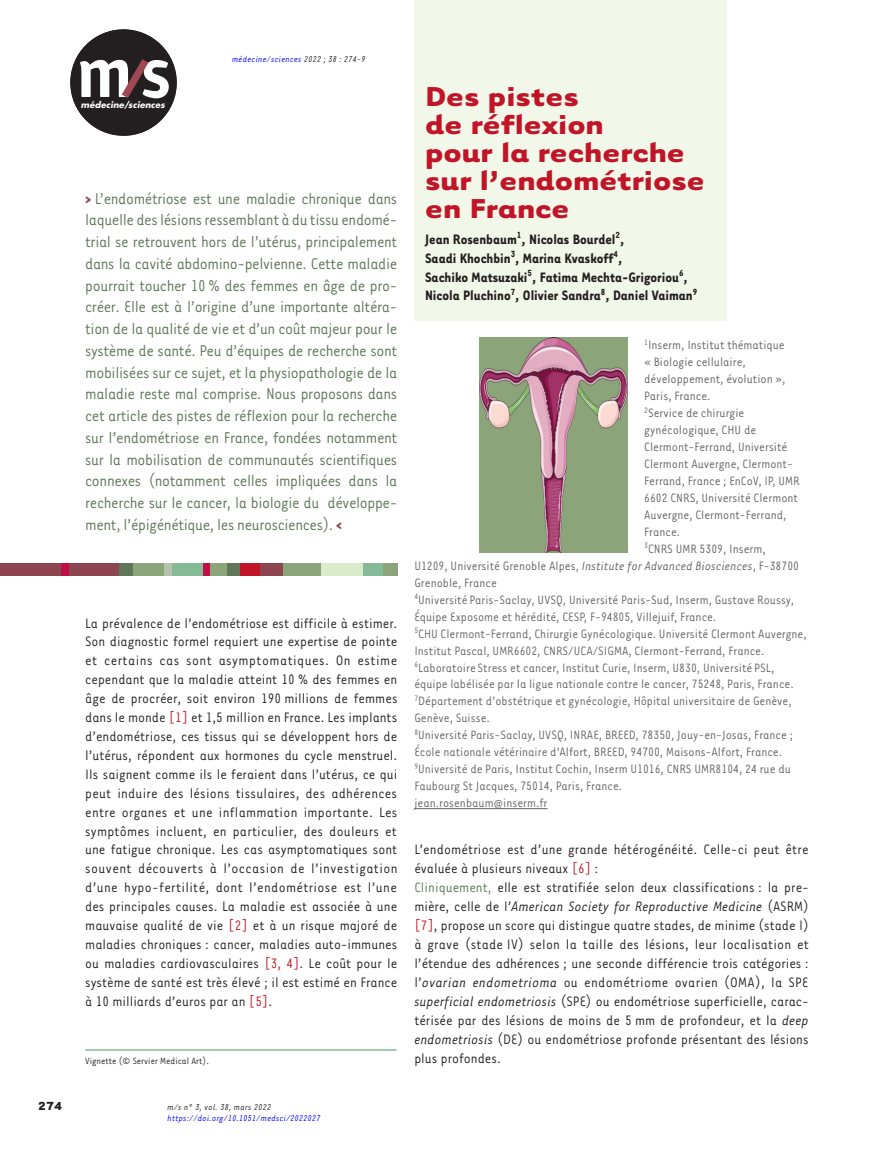
<style>
.page{position:relative;width:894px;height:1149px;background:#fff}
.page>*{position:absolute;margin:0;border:0;box-sizing:border-box;transform-origin:0 0}
.t1{font:700 31.5px/28.2px "Tarzana Wide";color:#c11527}
.t2{font:18px/21.8px "Tarzana Narrow";letter-spacing:-.02em;color:#5f7659;text-align:justify}
.t3{font:15.75px/18.9px "Tarzana Narrow";color:#231f20}
.t4{font:700 15.75px/18.9px "Tarzana Narrow";color:#231f20}
.t5{font:13.95px/17px "Tarzana Narrow";color:#636366}
.t6{font:700 13.5px "Tarzana Wide";color:#231f20}
.t7{font:10.5px "Tarzana Narrow";color:#231f20}
.t8{font:italic 9.75px "Tarzana Narrow";letter-spacing:.025em;color:#00f}
.t9{font:italic 9.75px "Tarzana Narrow";letter-spacing:.025em;color:#231f20}
.t10{font:italic 700 8.55px "Futura";letter-spacing:.01em;color:#fff}
.s1{color:#231f20}
.s2{font-weight:700;color:#8d454f}
.s3{color:#c11527}
.s4{font-style:italic}
.s5{color:#5f7659}
</style>
<div class="page">
<div style="left:70px;top:29px;width:107px;height:107px;background:#231f20;border-radius:50%"></div>
<svg style="left:80px;top:60px;width:89px;height:38px"></svg>
<div style="left:414px;top:0;width:312px;height:320px;background:#f1f7e9"></div>
<div style="left:0;top:563px;width:120px;height:13px;background:#8d454f"></div>
<div style="left:119px;top:563px;width:18px;height:13px;background:#5f7659"></div>
<div style="left:226px;top:563px;width:14px;height:13px;background:#5f7659"></div>
<div style="left:133px;top:563px;width:32px;height:13px;background:#8ba479"></div>
<div style="left:169px;top:563px;width:34px;height:13px;background:#84ba95"></div>
<div style="left:362px;top:563px;width:21px;height:13px;background:#84ba95"></div>
<div style="left:207px;top:563px;width:20px;height:13px;background:#8ba479"></div>
<div style="left:382px;top:563px;width:15px;height:13px;background:#8ba479"></div>
<div style="left:281px;top:563px;width:40px;height:13px;background:#8ba479"></div>
<div style="left:321px;top:563px;width:41px;height:13px;background:#daebcb"></div>
<div style="left:164px;top:563px;width:8px;height:13px;background:#b6c4ad"></div>
<div style="left:61px;top:563px;width:7px;height:13px;background:#c10d45"></div>
<div style="left:203px;top:563px;width:6px;height:13px;background:#c10d45"></div>
<div style="left:240px;top:563px;width:29px;height:13px;background:#c11527"></div>
<div style="left:260px;top:563px;width:22px;height:13px;background:#8d454f"></div>
<img style="left:479px;top:337px;width:148px;height:216px">
<hr style="left:85px;top:1049px;width:311px;height:1px;background:#84ba95">
<hr style="left:414px;top:808px;width:133px;height:1px;background:#636366">
<p class="t6" style="left:38px;top:1097px;width:26px">274</p>
<p class="t10" style="left:81px;top:99px;width:85px">médecine/sciences</p>
<p class="t8" style="left:232px;top:54px;width:135px">médecine/sciences <span class="s1">2022 ; 38 : 274-9</span></p>
<p class="t2" style="left:85px;top:186px;width:313px"><span class="s2">&gt;</span> L’endométriose est une maladie chronique dans laquelle des lésions ressemblant à du tissu endomé- trial se retrouvent hors de l’utérus, principalement dans la cavité abdomino-pelvienne. Cette maladie pourrait toucher 10 % des femmes en âge de pro&shy;créer. Elle est à l’origine d’une importante altéra&shy;tion de la qualité de vie et d’un coût majeur pour le système de santé. Peu d’équipes de recherche sont mobilisées sur ce sujet, et la physiopathologie de la maladie reste mal comprise. Nous proposons dans cet article des pistes de réflexion pour la recherche sur l’endométriose en France, fondées notamment sur la mobilisation de communautés scientifiques connexes (notamment celles impliquées dans la recherche sur le cancer, la biologie du développe&shy;ment, l’épigénétique, les neurosciences). <span class="s2">&lt;</span></p>
<p class="t3" style="left:85px;top:612px;width:314px;text-align:justify">La prévalence de l’endométriose est difficile à estimer.<br>Son diagnostic formel requiert une expertise de pointe et certains cas sont asymptomatiques. On estime cependant que la maladie atteint 10 % des femmes en âge de procréer, soit environ 190 millions de femmes dans le monde <span class="s3">[1]</span> et 1,5 million en France. Les implants d’endométriose, ces tissus qui se développent hors de l’utérus, répondent aux hormones du cycle menstruel.<br>Ils saignent comme ils le feraient dans l’utérus, ce qui peut induire des lésions tissulaires, des adhérences entre organes et une inflammation importante. Les symptômes incluent, en particulier, des douleurs et une fatigue chronique. Les cas asymptomatiques sont souvent découverts à l’occasion de l’investigation d’une hypo-fertilité, dont l’endométriose est l’une des principales causes. La maladie est associée à une mauvaise qualité de vie <span class="s3">[2]</span> et à un risque majoré de maladies chroniques : cancer, maladies auto-immunes ou maladies cardiovasculaires <span class="s3">[3, 4]</span>. Le coût pour le système de santé est très élevé ; il est estimé en France à 10 milliards d’euros par an <span class="s3">[5]</span>.</p>
<p class="t7" style="left:85px;top:1053px;width:125px">Vignette (© Servier Medical Art).</p>
<p class="t9" style="left:167px;top:1100px;width:105px">m/s n° 3, vol. 38, mars 2022</p>
<p class="t8" style="left:167px;top:1112px;width:155px">https://doi.org/10.1051/medsci/2022027</p>
<h1 class="t1" style="left:425px;top:80px;width:281px">Des pistes<br>de réflexion<br>pour la recherche sur l’endométriose en France</h1>
<p class="t4" style="left:425px;top:229px;width:274px">Jean Rosenbaum<sup>1</sup>, Nicolas Bourdel<sup>2</sup>,<br>Saadi Khochbin<sup>3</sup>, Marina Kvaskoff<sup>4</sup>,<br>Sachiko Matsuzaki<sup>5</sup>, Fatima Mechta-Grigoriou<sup>6</sup>, Nicola Pluchino<sup>7</sup>, Olivier Sandra<sup>8</sup>, Daniel Vaiman<sup>9</sup></p>
<p class="t5" style="left:644px;top:336px;width:157px"><sup>1</sup>Inserm, Institut thématique<br>« Biologie cellulaire, développement, évolution »,<br>Paris, France.<br><sup>2</sup>Service de chirurgie gynécologique, CHU de<br>Clermont-Ferrand, Université<br>Clermont Auvergne, Clermont-<br>Ferrand, France ; EnCoV, IP, UMR<br>6602 CNRS, Université Clermont<br>Auvergne, Clermont-Ferrand,<br>France.<br><sup>3</sup>CNRS UMR 5309, Inserm,</p>
<p class="t5" style="left:414px;top:556px;width:394px">U1209, Université Grenoble Alpes, <span class="s4">Institute for Advanced Biosciences</span>, F-38700<br>Grenoble, France<br><sup>4</sup>Université Paris-Saclay, UVSQ, Université Paris-Sud, Inserm, Gustave Roussy, Équipe Exposome et hérédité, CESP, F-94805, Villejuif, France.<br><sup>5</sup>CHU Clermont-Ferrand, Chirurgie Gynécologique. Université Clermont Auvergne, Institut Pascal, UMR6602, CNRS/UCA/SIGMA, Clermont-Ferrand, France.<br><sup>6</sup>Laboratoire Stress et cancer, Institut Curie, Inserm, U830, Université PSL, équipe labélisée par la ligue nationale contre le cancer, 75248, Paris, France.<br><sup>7</sup>Département d’obstétrique et gynécologie, Hôpital universitaire de Genève, Genève, Suisse.<br><sup>8</sup>Université Paris-Saclay, UVSQ, INRAE, BREED, 78350, Jouy-en-Josas, France ; École nationale vétérinaire d’Alfort, BREED, 94700, Maisons-Alfort, France.<br><sup>9</sup>Université de Paris, Institut Cochin, Inserm U1016, CNRS UMR8104, 24 rue du Faubourg St Jacques, 75014, Paris, France.<br>jean.rosenbaum@inserm.fr</p>
<p class="t3" style="left:414px;top:839px;width:396px">L’endométriose est d’une grande hétérogénéité. Celle-ci peut être évaluée à plusieurs niveaux <span class="s3">[6]</span> :<br><span class="s5">Cliniquement,</span> elle est stratifiée selon deux classifications : la pre&shy;mière, celle de l’<span class="s4">American Society for Reproductive Medicine</span> (ASRM) <span class="s3">[7]</span>, propose un score qui distingue quatre stades, de minime (stade I) à grave (stade IV) selon la taille des lésions, leur localisation et l’étendue des adhérences ; une seconde différencie trois catégories : l’<span class="s4">ovarian endometrioma</span> ou endométriome ovarien (OMA), la SPE <span class="s4">superficial endometriosis</span> (SPE) ou endométriose superficielle, carac&shy;térisée par des lésions de moins de 5 mm de profondeur, et la <span class="s4">deep endometriosis</span> (DE) ou endométriose profonde présentant des lésions plus profondes.</p>
</div>
